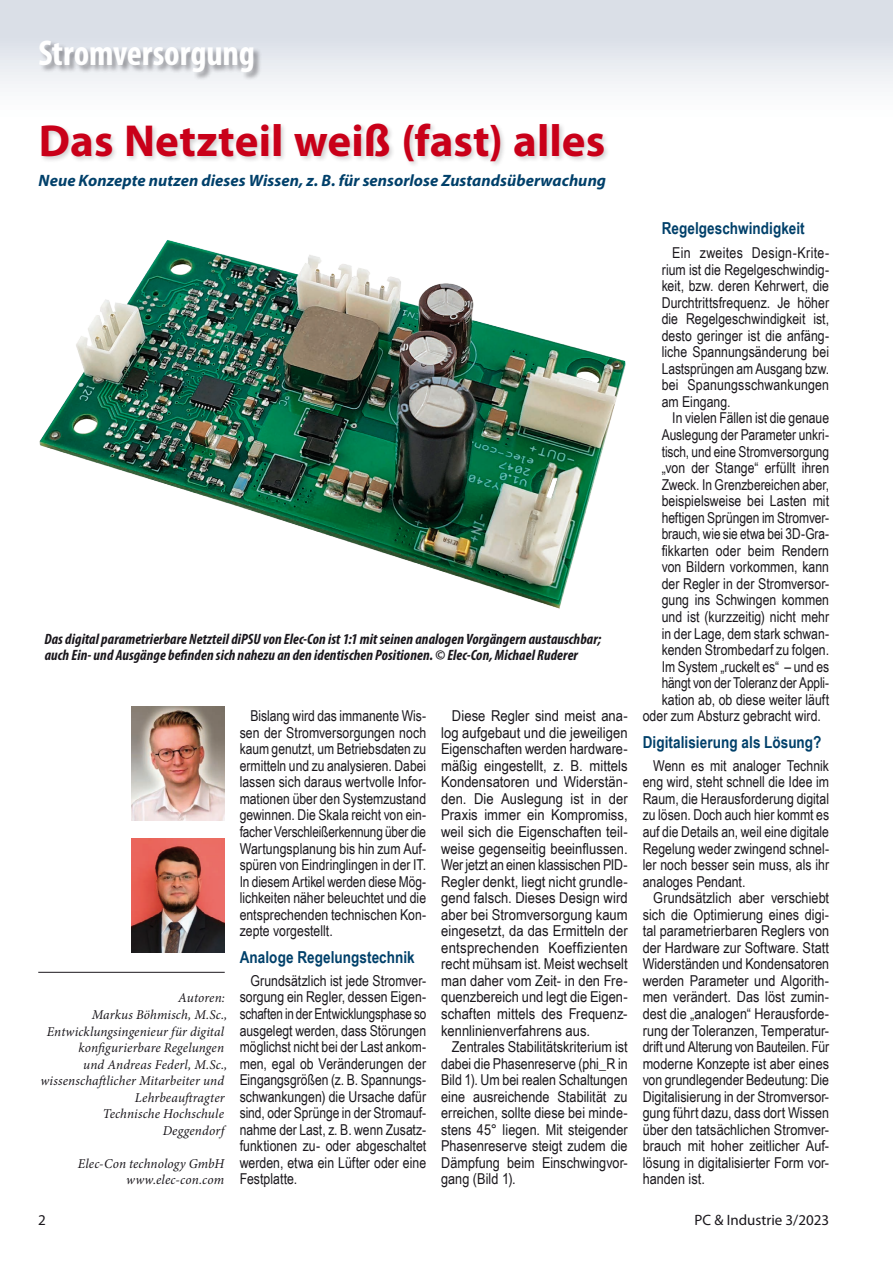
<style>
.page{position:relative;width:893px;height:1263px;background:#fff}
.page>*{position:absolute;margin:0;border:0;box-sizing:border-box;transform-origin:0 0}
.t1{font:700 45px "Myriad Pro";color:#c90019}
.t2{font:700 condensed 36px "Myriad Pro";letter-spacing:-.005em;color:#fff}
.t3{font:700 16.5px "Arial Narrow";letter-spacing:.005em;color:#00406a}
.t4{font:italic 700 16.5px "Myriad Pro";letter-spacing:.005em;color:#00406a}
.t5{font:15px/16.5px "Arial Narrow";color:#1a171c;text-align:justify}
.t6{font:15px/16.5px "Arial Narrow";color:#1a171c;text-align:justify;scale:1.06 1}
.t7{font:italic 700 condensed 15px/16.5px "Myriad Pro";letter-spacing:.005em;color:#1a171c}
.t8{font:15px "Arial Narrow";color:#1a171c;scale:.96 1}
.t9{font:15px "Myriad Pro";color:#1a171c}
.t10{font:italic 13.5px/16.5px "Minion Pro";letter-spacing:.01em;color:#1a171c;text-align:right}
</style>
<div class="page">
<div style="left:0;top:0;width:893px;height:128px;background:linear-gradient(to bottom,#d2d8e2,#fff)"></div>
<div style="left:40px;top:40px;width:222px;height:41px;background:#1a171c;opacity:.4"></div>
<hr style="left:38px;top:972px;width:187px;height:1px;background:#1a171c">
<img style="left:132px;top:707px;width:93px;height:113px">
<img style="left:132px;top:839px;width:93px;height:114px">
<div style="left:39px;top:121px;width:571px;height:47px;background:#1a171c;opacity:.2"></div>
<img style="left:39px;top:240px;width:587px;height:369px">
<h2 class="t2" style="left:38px;top:30px;width:218px">Stromversorgung</h2>
<h1 class="t1" style="left:39px;top:112px;width:568px">Das Netzteil weiß (fast) alles</h1>
<p class="t4" style="left:39px;top:170px;width:569px">Neue Konzepte nutzen dieses Wissen, z. B. für sensorlose Zustandsüberwachung</p>
<p class="t7" style="left:44px;top:630px;width:558px">Das digital parametrierbare Netzteil diPSU von Elec-Con ist 1:1 mit seinen analogen Vorgängern austauschbar; auch Ein- und Ausgänge befinden sich nahezu an den identischen Positionen. © Elec-Con, Michael Ruderer</p>
<p class="t10" style="left:40px;top:990px;width:188px">Autoren:<br>Markus Böhmisch, M.Sc.,<br>Entwicklungsingenieur für digital konfigurierbare Regelungen<br>und Andreas Federl, M.Sc., wissenschaftlicher Mitarbeiter und<br>Lehrbeauftragter<br>Technische Hochschule<br>Deggendorf</p>
<p class="t10" style="left:78px;top:1155px;width:148px">Elec-Con technology GmbH www.elec-con.com</p>
<p class="t5" style="left:240px;top:707px;width:188px;text-indent:11px">Bislang wird das immanente Wis&shy;sen der Stromversorgungen noch kaum genutzt, um Betriebsdaten zu ermitteln und zu analysieren. Dabei lassen sich daraus wertvolle Infor&shy;mationen über den Systemzustand gewinnen. Die Skala reicht von ein&shy;facher Verschleißerkennung über die Wartungsplanung bis hin zum Auf&shy;spüren von Eindringlingen in der IT.<br>In diesem Artikel werden diese Mög&shy;lichkeiten näher beleuchtet und die entsprechenden technischen Kon&shy;zepte vorgestellt.</p>
<p class="t3" style="left:240px;top:945px;width:177px">Analoge Regelungstechnik</p>
<p class="t5" style="left:240px;top:972px;width:188px;text-indent:11px">Grundsätzlich ist jede Stromver&shy;sorgung ein Regler, dessen Eigen&shy;schaften in der Entwicklungsphase so ausgelegt werden, dass Störungen möglichst nicht bei der Last ankom&shy;men, egal ob Veränderungen der Eingangsgrößen (z. B. Spannungs&shy;schwankungen) die Ursache dafür sind, oder Sprünge in der Stromauf&shy;nahme der Last, z. B. wenn Zusatz&shy;funktionen zu- oder abgeschaltet werden, etwa ein Lüfter oder eine Festplatte.</p>
<p class="t6" style="left:441px;top:707px;width:177px;text-indent:11px">Diese Regler sind meist ana&shy;log aufgebaut und die jeweiligen Eigenschaften werden hardware&shy;mäßig eingestellt, z. B. mittels Kondensatoren und Widerstän&shy;den. Die Auslegung ist in der Praxis immer ein Kompromiss, weil sich die Eigenschaften teil&shy;weise gegenseitig beeinflussen.<br>Wer jetzt an einen klassischen PID-Regler denkt, liegt nicht grundle&shy;gend falsch. Dieses Design wird aber bei Stromversorgung kaum eingesetzt, da das Ermitteln der entsprechenden Koeffizienten recht mühsam ist. Meist wechselt man daher vom Zeit- in den Fre&shy;quenzbereich und legt die Eigen&shy;schaften mittels des Frequenz&shy;kennlinienverfahrens aus.</p>
<p class="t5" style="left:441px;top:1038px;width:188px;text-indent:11px">Zentrales Stabilitätskriterium ist dabei die Phasenreserve (phi_R in Bild 1). Um bei realen Schaltungen eine ausreichende Stabilität zu erreichen, sollte diese bei minde&shy;stens 45° liegen. Mit steigender Phasenreserve steigt zudem die Dämpfung beim Einschwingvor&shy;gang (Bild 1).</p>
<p class="t3" style="left:662px;top:216px;width:145px">Regelgeschwindigkeit</p>
<p class="t5" style="left:662px;top:244px;width:169px;text-indent:11px">Ein zweites Design-Krite&shy;rium ist die Regelgeschwindig&shy;keit, bzw. deren Kehrwert, die Durchtrittsfrequenz. Je höher die Regelgeschwindigkeit ist, desto geringer ist die anfäng&shy;liche Spannungsänderung bei Lastsprüngen am Ausgang bzw. bei Spanungsschwankungen am Eingang.</p>
<p class="t5" style="left:672px;top:409px;width:158px">In vielen Fällen ist die genaue</p>
<p class="t5" style="left:662px;top:426px;width:169px">Auslegung der Parameter unkri-</p>
<p class="t5" style="left:662px;top:442px;width:169px">tisch, und eine Stromversorgung</p>
<p class="t5" style="left:662px;top:459px;width:169px">„von der Stange“ erfüllt ihren</p>
<p class="t5" style="left:662px;top:475px;width:169px">Zweck. In Grenzbereichen aber,</p>
<p class="t5" style="left:662px;top:492px;width:169px">beispielsweise bei Lasten mit</p>
<p class="t5" style="left:662px;top:509px;width:169px">heftigen Sprüngen im Stromver-</p>
<p class="t5" style="left:662px;top:525px;width:169px">brauch, wie sie etwa bei 3D-Gra-</p>
<p class="t5" style="left:662px;top:542px;width:169px">fikkarten oder beim Rendern</p>
<p class="t5" style="left:662px;top:558px;width:169px">von Bildern vorkommen, kann</p>
<p class="t5" style="left:662px;top:575px;width:169px">der Regler in der Stromversor-</p>
<p class="t5" style="left:662px;top:591px;width:169px">gung ins Schwingen kommen</p>
<p class="t5" style="left:662px;top:608px;width:169px">und ist (kurzzeitig) nicht mehr</p>
<p class="t5" style="left:662px;top:624px;width:169px">in der Lage, dem stark schwan-</p>
<p class="t5" style="left:662px;top:641px;width:169px">kenden Strombedarf zu folgen.</p>
<p class="t5" style="left:662px;top:657px;width:169px">Im System „ruckelt es“ – und es</p>
<p class="t8" style="left:662px;top:672px;width:176px">hängt von der Toleranz der Appli-</p>
<p class="t5" style="left:662px;top:691px;width:169px">kation ab, ob diese weiter läuft</p>
<p class="t5" style="left:643px;top:707px;width:180px">oder zum Absturz gebracht wird.</p>
<p class="t3" style="left:643px;top:730px;width:180px">Digitalisierung als Lösung?</p>
<p class="t5" style="left:643px;top:757px;width:188px;text-indent:11px">Wenn es mit analoger Technik eng wird, steht schnell die Idee im Raum, die Herausforderung digital zu lösen. Doch auch hier kommt es auf die Details an, weil eine digitale Regelung weder zwingend schnel&shy;ler noch besser sein muss, als ihr analoges Pendant.</p>
<p class="t5" style="left:643px;top:889px;width:188px;text-indent:11px">Grundsätzlich aber verschiebt sich die Optimierung eines digi&shy;tal parametrierbaren Reglers von der Hardware zur Software. Statt Widerständen und Kondensatoren werden Parameter und Algorith&shy;men verändert. Das löst zumin&shy;dest die „analogen“ Herausforde&shy;rung der Toleranzen, Temperatur&shy;drift und Alterung von Bauteilen. Für moderne Konzepte ist aber eines von grundlegender Bedeutung: Die Digitalisierung in der Stromversor&shy;gung führt dazu, dass dort Wissen über den tatsächlichen Stromver&shy;brauch mit hoher zeitlicher Auf&shy;lösung in digitalisierter Form vor&shy;handen ist.</p>
<p class="t9" style="left:38px;top:1210px;width:9px">2</p>
<p class="t9" style="left:694px;top:1210px;width:136px">PC &amp; Industrie 3/2023</p>
</div>
